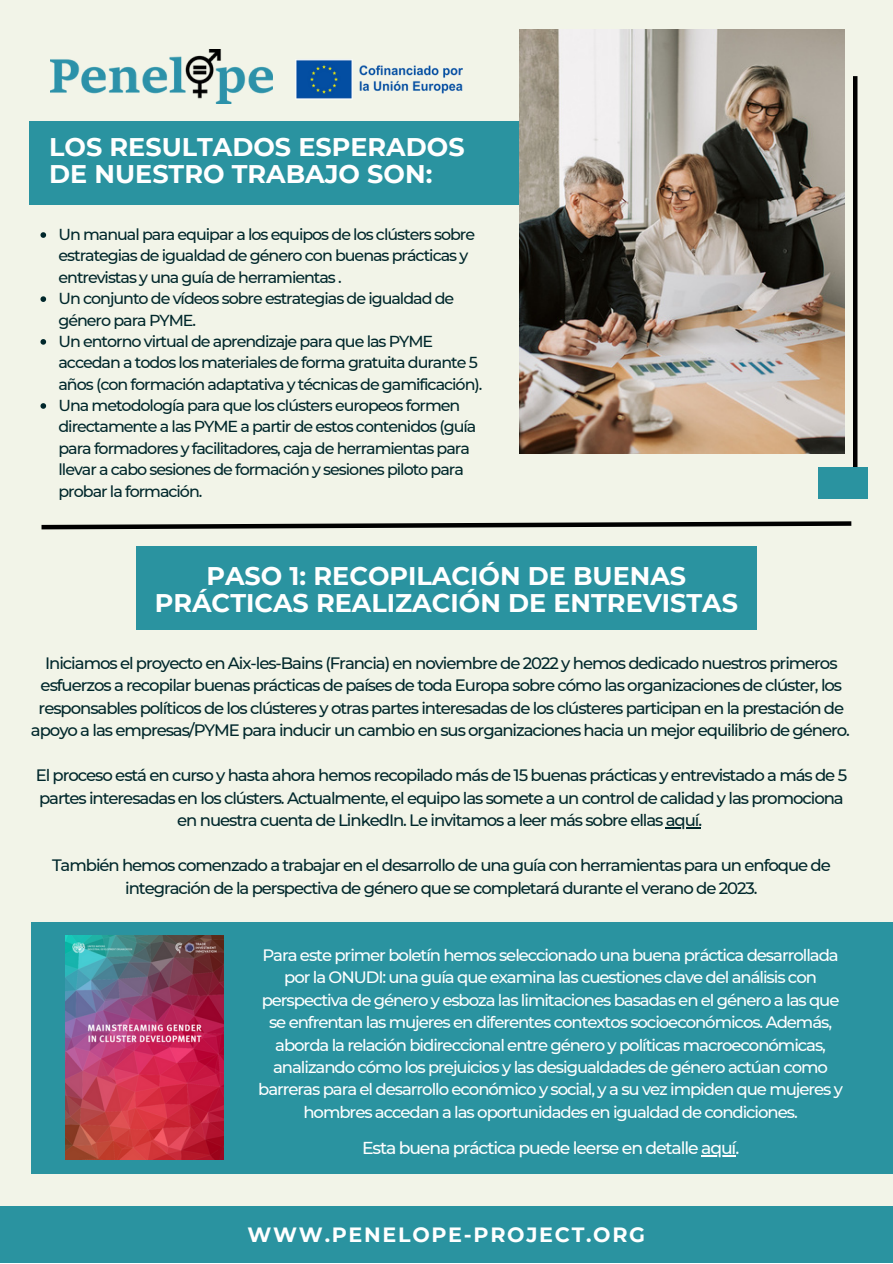
<style>
.page{position:relative;width:893px;height:1264px;background:#fff}
.page>*{position:absolute;margin:0;border:0;box-sizing:border-box;transform-origin:0 0}
.t1{font:700 25.5px/27px "Montserrat";color:#fff}
.t2{font:700 20.55px "Montserrat";letter-spacing:.085em;color:#fff}
.t3{font:500 17.25px "Montserrat";letter-spacing:-.065em;color:#fff}
.t4{font:500 16.5px/22.5px "Montserrat";letter-spacing:-.065em;color:#00272b;text-align:center}
.t5{font:500 16.5px/22.5px "Montserrat";letter-spacing:-.065em;color:#fff;text-align:center}
.t6{font:500 15.9px/21.3px "Montserrat";letter-spacing:-.065em;color:#00272b}
</style>
<div class="page">
<div style="left:0;top:0;width:892px;height:1262px;background:#f2f4e8"></div>
<div style="left:852px;top:76px;width:5px;height:391px;background:#000"></div>
<div style="left:30px;top:121px;width:498px;height:84px;background:#2a93a0"></div>
<img style="left:519px;top:29px;width:325px;height:424px">
<div style="left:817px;top:467px;width:50px;height:32px;background:#2a93a0"></div>
<div style="left:31px;top:922px;width:861px;height:251px;background:#2a93a0"></div>
<img style="left:50px;top:49px;width:223px;height:54px">
<img style="left:295px;top:59px;width:168px;height:40px">
<svg style="left:40px;top:232px;width:6px;height:6px"></svg>
<svg style="left:40px;top:296px;width:6px;height:6px"></svg>
<svg style="left:40px;top:339px;width:6px;height:6px"></svg>
<svg style="left:40px;top:403px;width:6px;height:6px"></svg>
<svg style="left:41px;top:521px;width:811px;height:9px"></svg>
<div style="left:0;top:1205px;width:892px;height:57px;background:#2a93a0"></div>
<div style="left:136px;top:546px;width:620px;height:84px;background:#2a93a0"></div>
<img style="left:65px;top:935px;width:159px;height:224px">
<hr style="left:665px;top:827px;width:36px;height:1px;background:#00272b">
<hr style="left:701px;top:1155px;width:34px;height:1px;background:#fff">
<p class="t1" style="left:49px;top:133px;width:417px">LOS RESULTADOS ESPERADOS<br>DE NUESTRO TRABAJO SON:</p>
<p class="t6" style="left:58px;top:224px;width:418px">Un manual para equipar a los equipos de los clústers sobre estrategias de igualdad de género con buenas prácticas y entrevistas y una guía de herramientas .</p>
<p class="t6" style="left:58px;top:288px;width:397px">Un conjunto de vídeos sobre estrategias de igualdad de género para PYME.</p>
<p class="t6" style="left:58px;top:330px;width:425px">Un entorno virtual de aprendizaje para que las PYME accedan a todos los materiales de forma gratuita durante 5 años (con formación adaptativa y técnicas de gamificación).</p>
<p class="t6" style="left:58px;top:394px;width:419px">Una metodología para que los clústers europeos formen directamente a las PYME a partir de estos contenidos (guía para formadores y facilitadores, caja de herramientas para llevar a cabo sesiones de formación y sesiones piloto para probar la formación.</p>
<p class="t1" style="left:155px;top:562px;width:584px;text-align:center">PASO 1: RECOPILACIÓN DE BUENAS<br>PRÁCTICAS REALIZACIÓN DE ENTREVISTAS</p>
<p class="t4" style="left:31px;top:651px;width:820px">Iniciamos el proyecto en Aix-les-Bains (Francia) en noviembre de 2022 y hemos dedicado nuestros primeros esfuerzos a recopilar buenas prácticas de países de toda Europa sobre cómo las organizaciones de clúster, los responsables políticos de los clústeres y otras partes interesadas de los clústeres participan en la prestación de apoyo a las empresas/PYME para inducir un cambio en sus organizaciones hacia un mejor equilibrio de género.</p>
<p class="t4" style="left:36px;top:764px;width:812px">El proceso está en curso y hasta ahora hemos recopilado más de 15 buenas prácticas y entrevistado a más de 5 partes interesadas en los clústers. Actualmente, el equipo las somete a un control de calidad y las promociona en nuestra cuenta de LinkedIn. Le invitamos a leer más sobre ellas aquí.</p>
<p class="t4" style="left:52px;top:854px;width:780px">También hemos comenzado a trabajar en el desarrollo de una guía con herramientas para un enfoque de integración de la perspectiva de género que se completará durante el verano de 2023.</p>
<p class="t5" style="left:258px;top:943px;width:586px">Para este primer boletín hemos seleccionado una buena práctica desarrollada por la ONUDI: una guía que examina las cuestiones clave del análisis con perspectiva de género y esboza las limitaciones basadas en el género a las que se enfrentan las mujeres en diferentes contextos socioeconómicos. Además, aborda la relación bidireccional entre género y políticas macroeconómicas, analizando cómo los prejuicios y las desigualdades de género actúan como barreras para el desarrollo económico y social, y a su vez impiden que mujeres y hombres accedan a las oportunidades en igualdad de condiciones.</p>
<p class="t3" style="left:362px;top:1137px;width:378px">Esta buena práctica puede leerse en detalle aquí.</p>
<p class="t2" style="left:247px;top:1221px;width:399px">WWW.PENELOPE-PROJECT.ORG</p>
</div>
